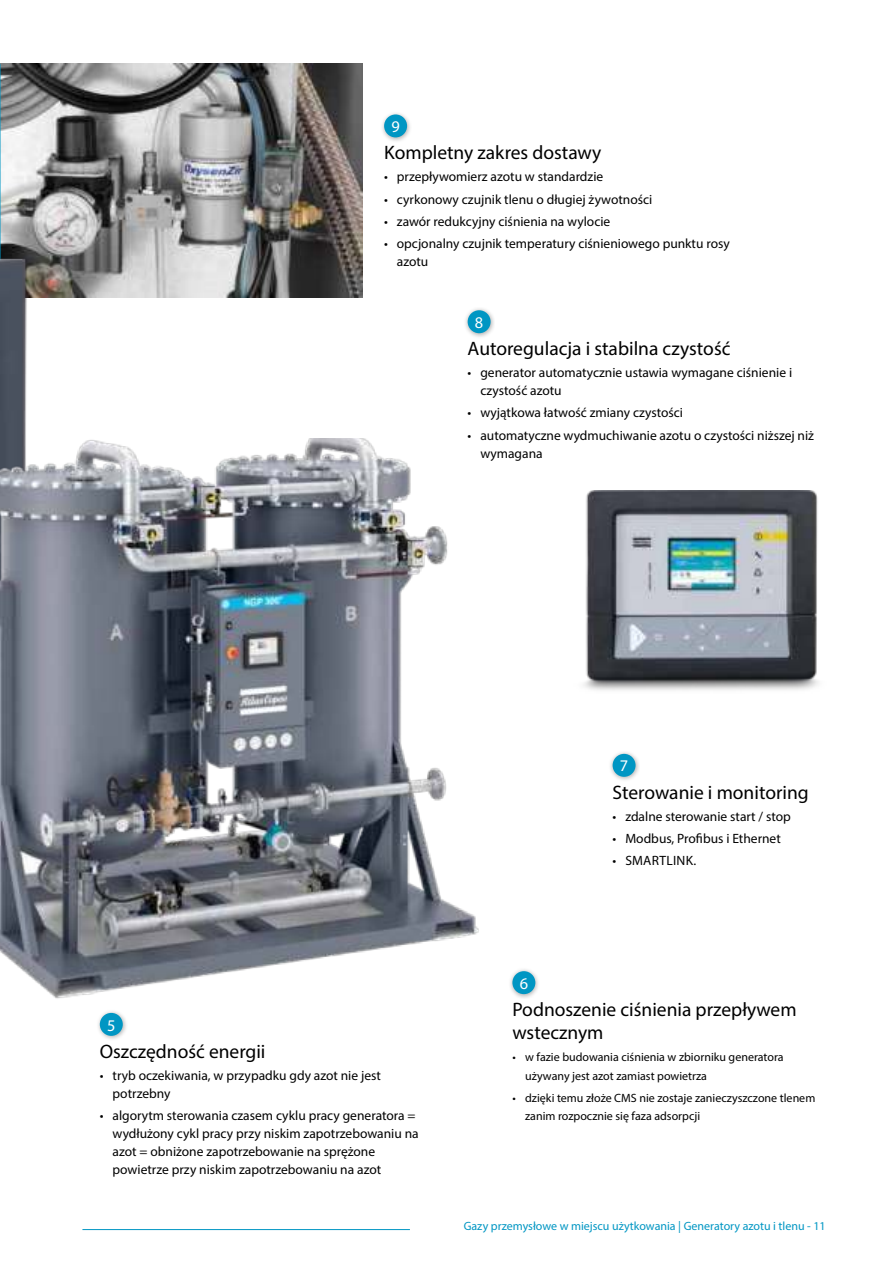
<style>
.page{position:relative;width:893px;height:1263px;background:#fff}
.page>*{position:absolute;margin:0;border:0;box-sizing:border-box;transform-origin:0 0}
.t1{font:19.5px/23.4px "Myriad Pro";color:#000}
.t2{font:16.35px "Myriad Pro";color:#fff}
.t3{font:13.5px/18px "Myriad Pro";color:#000}
.t4{font:13.5px "Myriad Pro";letter-spacing:.02em;color:#000}
.t5{font:12px/18px "Myriad Pro";color:#000}
.t6{font:12px "Myriad Pro";color:#0096c3}
</style>
<div class="page">
<img style="left:0;top:64px;width:362px;height:234px">
<img style="left:583px;top:490px;width:236px;height:201px">
<img style="left:0;top:158px;width:126px;height:280px">
<img style="left:0;top:438px;width:479px;height:561px">
<hr style="left:82px;top:1229px;width:328px;height:1px;background:#0096c3">
<div style="left:464px;top:307px;width:31px;height:31px;background:#000;opacity:.33"></div>
<div style="left:468px;top:310px;width:23px;height:23px;background:#0096c3;border-radius:50%"></div>
<div style="left:380px;top:111px;width:32px;height:32px;background:#000;opacity:.33"></div>
<div style="left:384px;top:114px;width:23px;height:23px;background:#0096c3;border-radius:50%"></div>
<div style="left:608px;top:750px;width:32px;height:32px;background:#000;opacity:.33"></div>
<div style="left:613px;top:754px;width:23px;height:23px;background:#0096c3;border-radius:50%"></div>
<div style="left:508px;top:967px;width:32px;height:32px;background:#000;opacity:.33"></div>
<div style="left:512px;top:971px;width:23px;height:23px;background:#0096c3;border-radius:50%"></div>
<div style="left:96px;top:1009px;width:32px;height:32px;background:#000;opacity:.33"></div>
<div style="left:100px;top:1013px;width:23px;height:23px;background:#0096c3;border-radius:50%"></div>
<p class="t2" style="left:391px;top:118px;width:10px">9</p>
<h1 class="t1" style="left:384px;top:142px;width:219px">Kompletny zakres dostawy</h1>
<p class="t3" style="left:384px;top:168px;width:221px">• przepływomierz azotu w standardzie</p>
<p class="t3" style="left:384px;top:191px;width:270px">• cyrkonowy czujnik tlenu o długiej żywotności</p>
<p class="t3" style="left:384px;top:213px;width:228px">• zawór redukcyjny ciśnienia na wylocie</p>
<p class="t3" style="left:397px;top:235px;width:334px;text-indent:-13px">• opcjonalny czujnik temperatury ciśnieniowego punktu rosy azotu</p>
<p class="t2" style="left:475px;top:314px;width:10px">8</p>
<h1 class="t1" style="left:468px;top:337px;width:264px">Autoregulacja i stabilna czystość</h1>
<p class="t3" style="left:480px;top:364px;width:313px;text-indent:-13px">• generator automatycznie ustawia wymagane ciśnienie i czystość azotu</p>
<p class="t3" style="left:468px;top:404px;width:217px">• wyjątkowa łatwość zmiany czystości</p>
<p class="t3" style="left:480px;top:427px;width:335px;text-indent:-13px">• automatyczne wydmuchiwanie azotu o czystości niższej niż wymagana</p>
<p class="t2" style="left:620px;top:758px;width:10px">7</p>
<p class="t2" style="left:107px;top:1017px;width:10px">5</p>
<h1 class="t1" style="left:100px;top:1040px;width:167px">Oszczędność energii</h1>
<p class="t3" style="left:113px;top:1067px;width:270px;text-indent:-13px">• tryb oczekiwania, w przypadku gdy azot nie jest potrzebny</p>
<p class="t3" style="left:113px;top:1107px;width:308px;text-indent:-13px">• algorytm sterowania czasem cyklu pracy generatora = wydłużony cykl pracy przy niskim zapotrzebowaniu na azot = obniżone zapotrzebowanie na sprężone powietrze przy niskim zapotrzebowaniu na azot</p>
<p class="t2" style="left:520px;top:975px;width:10px">6</p>
<h1 class="t1" style="left:613px;top:781px;width:198px">Sterowanie i monitoring</h1>
<p class="t3" style="left:613px;top:808px;width:180px">• zdalne sterowanie start / stop</p>
<p class="t3" style="left:613px;top:830px;width:170px">• Modbus, Profibus i Ethernet</p>
<p class="t4" style="left:613px;top:854px;width:85px">• SMARTLINK.</p>
<h1 class="t1" style="left:512px;top:998px;width:286px">Podnoszenie ciśnienia przepływem wstecznym</h1>
<p class="t5" style="left:525px;top:1049px;width:260px;text-indent:-13px">• w fazie budowania ciśnienia w zbiorniku generatora używany jest azot zamiast powietrza</p>
<p class="t5" style="left:525px;top:1089px;width:292px;text-indent:-13px">• dzięki temu złoże CMS nie zostaje zanieczyszczone tlenem zanim rozpocznie się faza adsorpcji</p>
<p class="t6" style="left:464px;top:1220px;width:364px">Gazy przemysłowe w miejscu użytkowania | Generatory azotu i tlenu - 11</p>
</div>
